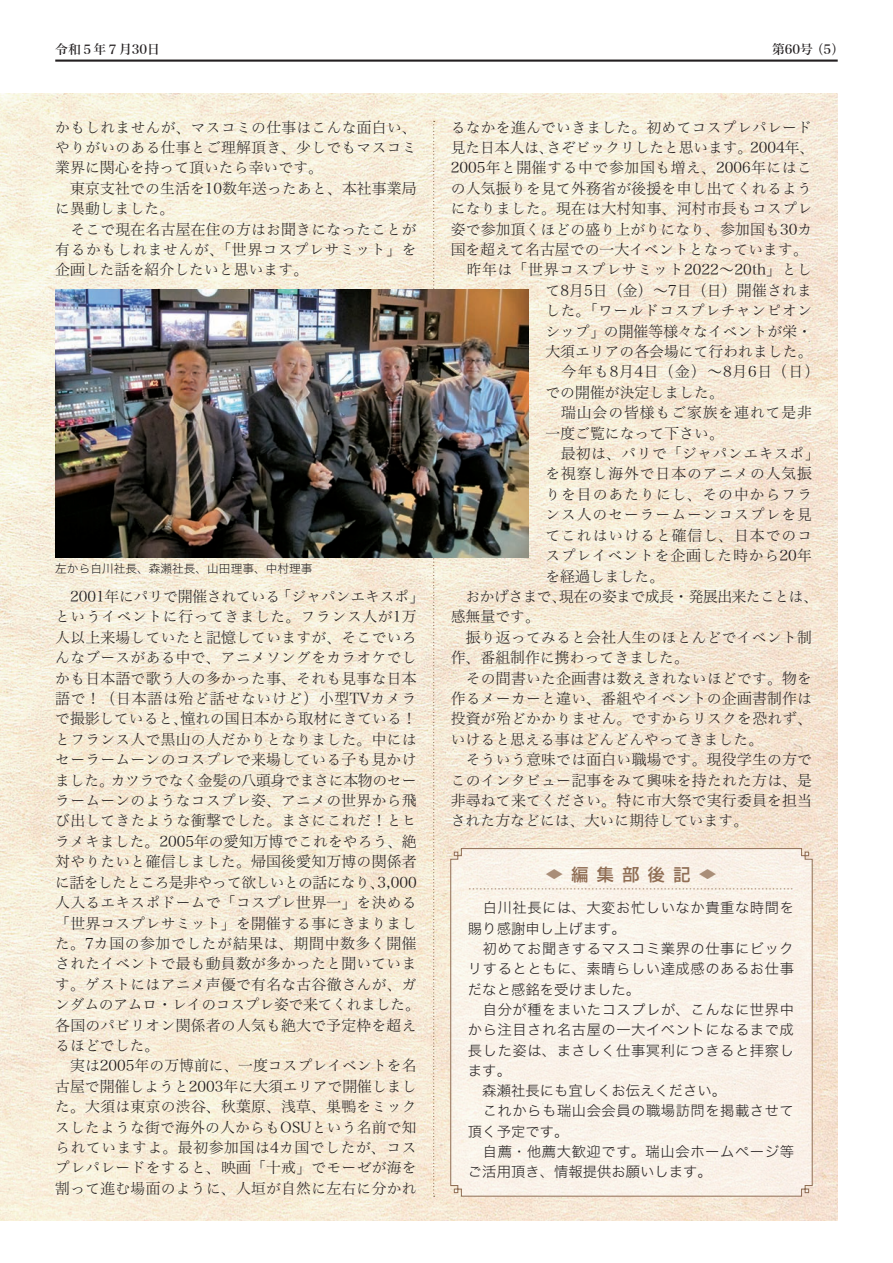
<style>
.page{position:relative;width:893px;height:1263px;background:#fff}
.page>*{position:absolute;margin:0;border:0;box-sizing:border-box;transform-origin:0 0}
.本文_14Q{font:500 16.95px "Shin Go Pro";letter-spacing:.5em;color:#8f6d54}
.本文_14Q-2{font:14.85px/20.4px "Hira Min Std N W2";letter-spacing:.015em;color:#231f20;text-align:justify}
.本文_14Q-3{font:14.85px/20.4px "Hira Min Std N W2";letter-spacing:.06em;color:#231f20}
.本文_14Q-4{font:14.85px/20.4px "Hira Min Std N W2";letter-spacing:-.04em;color:#231f20}
.本文_14Q-5{font:14.4px/20.2px "Hira Kaku Std W2";letter-spacing:.035em;color:#231f20}
.本文_14Q-6{font:14.4px "Hira Kaku Std W2";color:#231f20}
.t1{font:12.75px "Hira Min Std N W5";color:#231f20}
.本文_14Q-7{font:11.7px "Hira Kaku Std W2";color:#231f20}
.本文_14Q-8{font:10.8px "Hira Kaku Std W2";color:#8f6d54}
</style>
<div class="page">
<img style="left:0;top:94px;width:838px;height:1126px">
<hr style="left:55px;top:60px;width:783px;height:2px;background:#231f20">
<svg style="left:433px;top:121px;width:2px;height:1076px;background:#e5d7c2"></svg>
<div style="left:450px;top:848px;width:363px;height:348px;background:#faf2e9"></div>
<img style="left:55px;top:289px;width:473px;height:268px">
<p class="t1" style="left:55px;top:40px;width:106px">令和５年７月30日</p>
<p class="t1" style="left:772px;top:40px;width:74px">第60号 （5）</p>
<p class="本文_14Q-2" style="left:55px;top:116px;width:363px">かもしれませんが、マスコミの仕事はこんな面白い、やりがいのある仕事とご理解頂き、少しでもマスコミ業界に関心を持って頂いたら幸いです。</p>
<p class="本文_14Q-2" style="left:55px;top:177px;width:363px">　東京支社での生活を10数年送ったあと、本社事業局に異動しました。</p>
<p class="本文_14Q-2" style="left:55px;top:218px;width:363px">　そこで現在名古屋在住の方はお聞きになったことが有るかもしれませんが、「世界コスプレサミット」を企画した話を紹介したいと思います。</p>
<p class="本文_14Q-7" style="left:55px;top:559px;width:259px">左から白川社長、森瀬社長、山田理事、中村理事</p>
<p class="本文_14Q-2" style="left:55px;top:586px;width:370px;text-align:left">　2001年にパリで開催されている「ジャパンエキスポ」というイベントに行ってきました。フランス人が1万人以上来場していたと記憶していますが、そこでいろんなブースがある中で、アニメソングをカラオケでしかも日本語で歌う人の多かった事、それも見事な日本語で！（日本語は殆ど話せないけど）小型TVカメラで撮影していると、憧れの国日本から取材にきている！とフランス人で黒山の人だかりとなりました。中にはセーラームーンのコスプレで来場している子も見かけました。カツラでなく金髪の八頭身でまさに本物のセーラームーンのようなコスプレ姿、アニメの世界から飛び出してきたような衝撃でした。まさにこれだ！とヒラメキました。2005年の愛知万博でこれをやろう、絶対やりたいと確信しました。帰国後愛知万博の関係者に話をしたところ是非やって欲しいとの話になり、3,000人入るエキスポドームで「コスプレ世界一」を決める「世界コスプレサミット」を開催する事にきまりました。7カ国の参加でしたが結果は、期間中数多く開催されたイベントで最も動員数が多かったと聞いています。ゲストにはアニメ声優で有名な古谷徹さんが、ガンダムのアムロ・レイのコスプレ姿で来てくれました。各国のパビリオン関係者の人気も絶大で予定枠を超えるほどでした。</p>
<p class="本文_14Q-2" style="left:55px;top:1055px;width:363px">　実は2005年の万博前に、一度コスプレイベントを名古屋で開催しようと2003年に大須エリアで開催しました。大須は東京の渋谷、秋葉原、浅草、巣鴨をミックスしたような街で海外の人からもOSUという名前で知られていますよ。最初参加国は4カ国でしたが、コスプレパレードをすると、映画「十戒」でモーゼが海を割って進む場面のように、人垣が自然に左右に分かれ</p>
<p class="本文_14Q-2" style="left:451px;top:116px;width:365px;text-align:left">るなかを進んでいきました。初めてコスプレパレード見た日本人は、さぞビックリしたと思います。2004年、<br>2005年と開催する中で参加国も増え、2006年にはこの人気振りを見て外務省が後援を申し出てくれるようになりました。現在は大村知事、河村市長もコスプレ姿で参加頂くほどの盛り上がりになり、参加国も30カ国を超えて名古屋での一大イベントとなっています。</p>
<p class="本文_14Q-2" style="left:545px;top:259px;width:269px;text-indent:-95px">　昨年は「世界コスプレサミット2022～20th」として8月5日（金）～7日（日）開催されました。「ワールドコスプレチャンピオンシップ」の開催等様々なイベントが栄・大須エリアの各会場にて行われました。</p>
<p class="本文_14Q-2" style="left:545px;top:361px;width:276px">　今年も8月4日（金）～8月6日（日）での開催が決定しました。</p>
<p class="本文_14Q-3" style="left:545px;top:402px;width:268px">　瑞山会の皆様もご家族を連れて是非一度ご覧になって下さい。</p>
<p class="本文_14Q-3" style="left:545px;top:443px;width:276px">　最初は、パリで「ジャパンエキスポ」を視察し海外で日本のアニメの人気振りを目のあたりにし、その中からフランス人のセーラームーンコスプレを見てこれはいけると確信し、日本でのコスプレイベントを企画した時から20年を経過しました。</p>
<p class="本文_14Q-4" style="left:451px;top:586px;width:369px">　おかげさまで、現在の姿まで成長・発展出来たことは、感無量です。</p>
<p class="本文_14Q-2" style="left:451px;top:626px;width:363px">　振り返ってみると会社人生のほとんどでイベント制作、番組制作に携わってきました。</p>
<p class="本文_14Q-2" style="left:451px;top:667px;width:363px">　その間書いた企画書は数えきれないほどです。物を作るメーカーと違い、番組やイベントの企画書制作は投資が殆どかかりません。ですからリスクを恐れず、いけると思える事はどんどんやってきました。</p>
<p class="本文_14Q-2" style="left:451px;top:749px;width:363px">　そういう意味では面白い職場です。現役学生の方でこのインタビュー記事をみて興味を持たれた方は、是非尋ねて来てください。特に市大祭で実行委員を担当された方などには、大いに期待しています。</p>
<p class="本文_14Q" style="left:546px;top:860px;width:172px"><sup>◆</sup>編集部後記 <sup>◆</sup></p>
<p class="本文_14Q-8" style="left:468px;top:881px;width:327px">………………………………………………………………………………</p>
<p class="本文_14Q-5" style="left:468px;top:897px;width:328px">　白川社長には、大変お忙しいなか貴重な時間を賜り感謝申し上げます。</p>
<p class="本文_14Q-5" style="left:468px;top:938px;width:328px;text-align:justify">　初めてお聞きするマスコミ業界の仕事にビックリするとともに、素晴らしい達成感のあるお仕事だなと感銘を受けました。</p>
<p class="本文_14Q-5" style="left:468px;top:999px;width:328px;text-align:justify">　自分が種をまいたコスプレが、こんなに世界中から注目され名古屋の一大イベントになるまで成長した姿は、まさしく仕事冥利につきると拝察します。</p>
<p class="本文_14Q-6" style="left:468px;top:1080px;width:260px">　森瀬社長にも宜しくお伝えください。</p>
<p class="本文_14Q-5" style="left:468px;top:1100px;width:327px">　これからも瑞山会会員の職場訪問を掲載させて頂く予定です。</p>
<p class="本文_14Q-5" style="left:468px;top:1141px;width:328px">　自薦・他薦大歓迎です。瑞山会ホームページ等ご活用頂き、情報提供お願いします。</p>
</div>
